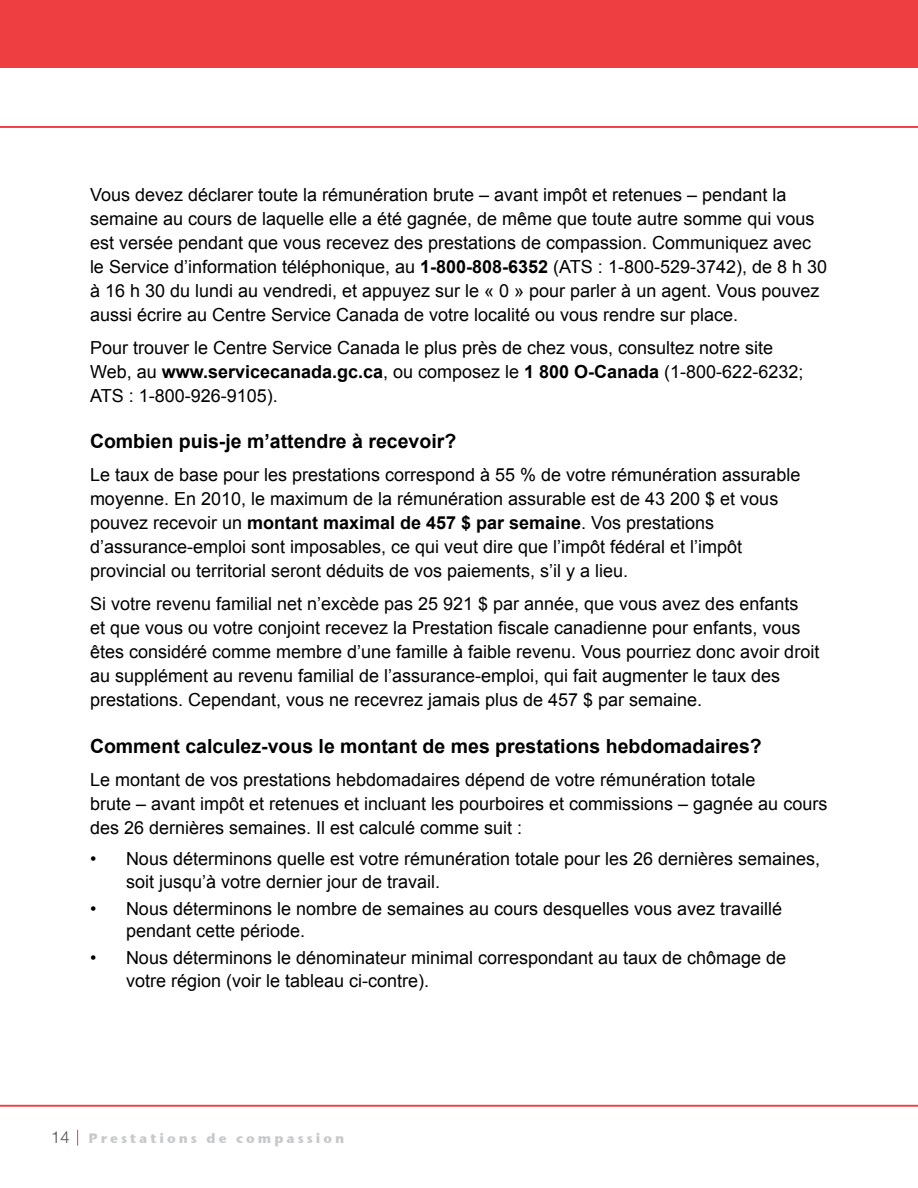
<style>
.page{position:relative;width:918px;height:1188px;background:#fff}
.page>*{position:absolute;margin:0;border:0;box-sizing:border-box;transform-origin:0 0}
.t1{font:700 19.5px "Arial";color:#000}
.t2{font:18px/24px "Arial";color:#000}
.t3{font:700 13.5px "Stone Sans ITC";letter-spacing:.22em;color:#c6c8ca}
.s1{font-weight:700}
.s2{font-family:"Helvetica Neue";font-weight:300;font-size:16.5px;color:#4d4d4f}
</style>
<div class="page">
<hr style="left:0;top:1105px;width:918px;height:2px;background:#ef3e42">
<hr style="left:0;top:126px;width:918px;height:2px;background:#ef3e42">
<svg style="left:77px;top:1130px;width:1px;height:16px"></svg>
<div style="left:0;top:0;width:918px;height:68px;background:#ef3e42"></div>
<p class="t2" style="left:90px;top:182px;width:739px">Vous devez déclarer toute la rémunération brute – avant impôt et retenues – pendant la semaine au cours de laquelle elle a été gagnée, de même que toute autre somme qui vous est versée pendant que vous recevez des prestations de compassion. Communiquez avec le Service d’information téléphonique, au <span class="s1">1-800-808-6352</span> (ATS : 1-800-529-3742), de 8 h 30 à 16 h 30 du lundi au vendredi, et appuyez sur le « 0 » pour parler à un agent. Vous pouvez aussi écrire au Centre Service Canada de votre localité ou vous rendre sur place.</p>
<p class="t2" style="left:90px;top:335px;width:715px">Pour trouver le Centre Service Canada le plus près de chez vous, consultez notre site<br>Web, au <span class="s1">www.servicecanada.gc.ca</span>, ou composez le <span class="s1">1 800 O-Canada</span> (1-800-622-6232;<br>ATS : 1-800-926-9105).</p>
<p class="t1" style="left:90px;top:430px;width:368px">Combien puis-je m’attendre à recevoir?</p>
<p class="t2" style="left:90px;top:463px;width:712px">Le taux de base pour les prestations correspond à 55 % de votre rémunération assurable moyenne. En 2010, le maximum de la rémunération assurable est de 43 200 $ et vous pouvez recevoir un <span class="s1">montant maximal de 457 $ par semaine</span>. Vos prestations d’assurance-emploi sont imposables, ce qui veut dire que l’impôt fédéral et l’impôt provincial ou territorial seront déduits de vos paiements, s’il y a lieu.</p>
<p class="t2" style="left:90px;top:592px;width:731px">Si votre revenu familial net n’excède pas 25 921 $ par année, que vous avez des enfants<br>et que vous ou votre conjoint recevez la Prestation fiscale canadienne pour enfants, vous êtes considéré comme membre d’une famille à faible revenu. Vous pourriez donc avoir droit au supplément au revenu familial de l’assurance-emploi, qui fait augmenter le taux des prestations. Cependant, vous ne recevrez jamais plus de 457 $ par semaine.</p>
<p class="t1" style="left:90px;top:735px;width:673px">Comment calculez-vous le montant de mes prestations hebdomadaires?</p>
<p class="t2" style="left:90px;top:767px;width:739px">Le montant de vos prestations hebdomadaires dépend de votre rémunération totale<br>brute – avant impôt et retenues et incluant les pourboires et commissions – gagnée au cours des 26 dernières semaines. Il est calculé comme suit :</p>
<p class="t2" style="left:126px;top:848px;width:696px;line-height:22.5px;text-indent:-36px">• Nous déterminons quelle est votre rémunération totale pour les 26 dernières semaines, soit jusqu’à votre dernier jour de travail.</p>
<p class="t2" style="left:126px;top:897px;width:658px;line-height:22.5px;text-indent:-36px">• Nous déterminons le nombre de semaines au cours desquelles vous avez travaillé pendant cette période.</p>
<p class="t2" style="left:126px;top:947px;width:662px;line-height:22.5px;text-indent:-36px">• Nous déterminons le dénominateur minimal correspondant au taux de chômage de votre région (voir le tableau ci-contre).</p>
<p class="t3" style="left:51px;top:1127px;width:295px"><span class="s2">14</span> Prestations de compassion</p>
</div>
